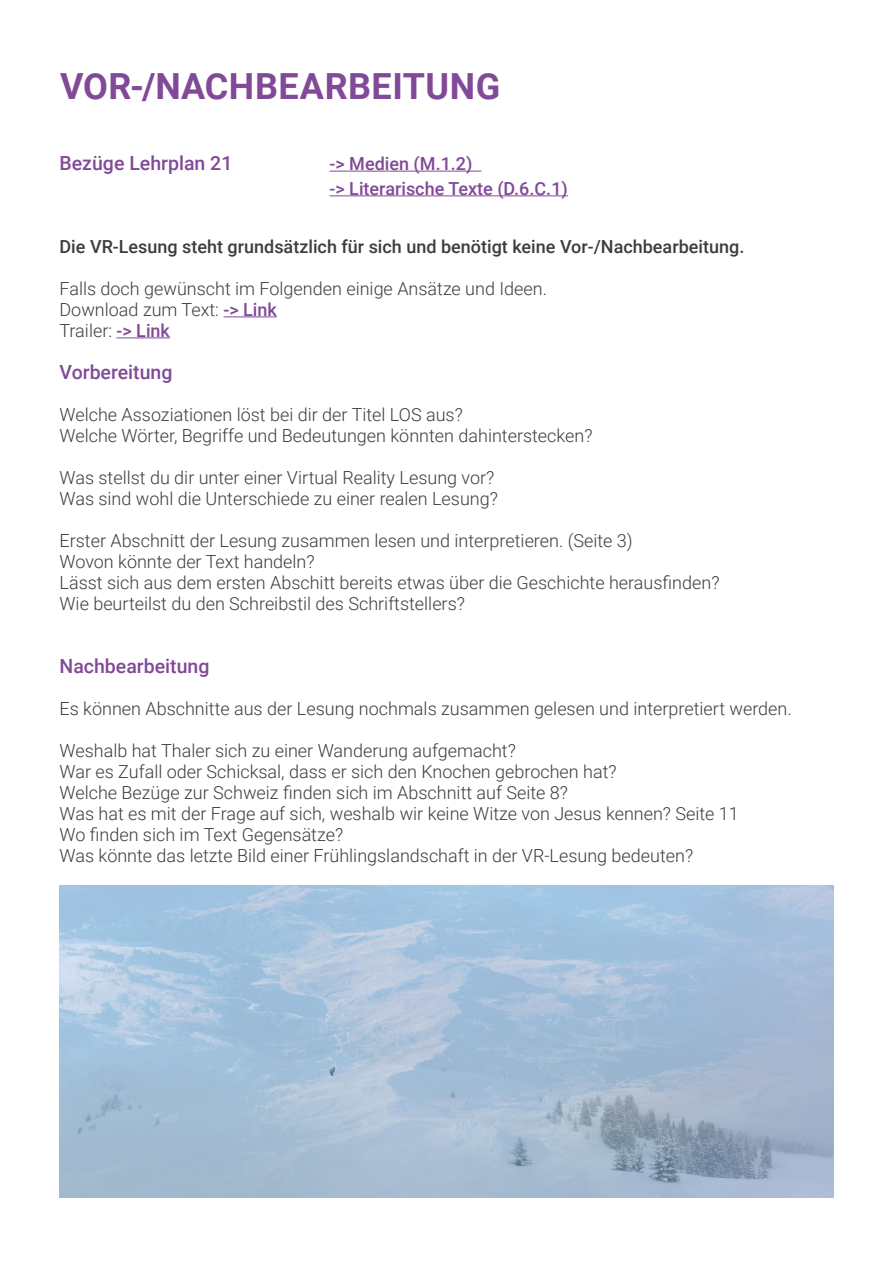
<style>
.page{position:relative;width:893px;height:1263px;background:#fff}
.page>*{position:absolute;margin:0;border:0;box-sizing:border-box;transform-origin:0 0}
.t1{font:700 36px "Roboto";letter-spacing:.01em;color:#814997}
.t2{font:500 19.5px "Roboto";color:#814997}
.t3{font:300 18px/21px "Roboto";color:#3d3d3c}
.t4{font:500 18px "Roboto";color:#3d3d3c}
.t5{font:500 18px/24.8px "Roboto";color:#814997}
.s1{font-weight:500;color:#814997}
</style>
<div class="page">
<hr style="left:330px;top:171px;width:151px;height:1px;background:#814997">
<hr style="left:330px;top:195px;width:238px;height:1px;background:#814997">
<hr style="left:223px;top:316px;width:54px;height:1px;background:#814997">
<hr style="left:117px;top:337px;width:53px;height:1px;background:#814997">
<img style="left:60px;top:886px;width:773px;height:312px">
<h1 class="t1" style="left:60px;top:61px;width:442px">VOR-/NACHBEARBEITUNG</h1>
<p class="t2" style="left:60px;top:149px;width:174px">Bezüge Lehrplan 21</p>
<p class="t5" style="left:330px;top:150px;width:240px">-&gt; Medien (M.1.2)<br>-&gt; Literarische Texte (D.6.C.1)</p>
<p class="t4" style="left:60px;top:234px;width:686px">Die VR-Lesung steht grundsätzlich für sich und benötigt keine Vor-/Nachbearbeitung.</p>
<p class="t3" style="left:60px;top:277px;width:489px">Falls doch gewünscht im Folgenden einige Ansätze und Ideen.<br>Download zum Text: <span class="s1">-&gt; Link<br></span>Trailer: <span class="s1">-&gt; Link</span></p>
<p class="t2" style="left:60px;top:358px;width:114px">Vorbereitung</p>
<p class="t3" style="left:60px;top:403px;width:534px">Welche Assoziationen löst bei dir der Titel LOS aus?<br>Welche Wörter, Begriffe und Bedeutungen könnten dahinterstecken?</p>
<p class="t3" style="left:60px;top:466px;width:440px">Was stellst du dir unter einer Virtual Reality Lesung vor?<br>Was sind wohl die Unterschiede zu einer realen Lesung?</p>
<p class="t3" style="left:60px;top:529px;width:661px">Erster Abschnitt der Lesung zusammen lesen und interpretieren. (Seite 3)<br>Wovon könnte der Text handeln?<br>Lässt sich aus dem ersten Abschitt bereits etwas über die Geschichte herausfinden?<br>Wie beurteilst du den Schreibstil des Schriftstellers?</p>
<p class="t2" style="left:60px;top:652px;width:151px">Nachbearbeitung</p>
<p class="t3" style="left:60px;top:697px;width:734px">Es können Abschnitte aus der Lesung nochmals zusammen gelesen und interpretiert werden.</p>
<p class="t3" style="left:60px;top:739px;width:681px">Weshalb hat Thaler sich zu einer Wanderung aufgemacht?<br>War es Zufall oder Schicksal, dass er sich den Knochen gebrochen hat?<br>Welche Bezüge zur Schweiz finden sich im Abschnitt auf Seite 8?<br>Was hat es mit der Frage auf sich, weshalb wir keine Witze von Jesus kennen? Seite 11<br>Wo finden sich im Text Gegensätze?<br>Was könnte das letzte Bild einer Frühlingslandschaft in der VR-Lesung bedeuten?</p>
</div>
